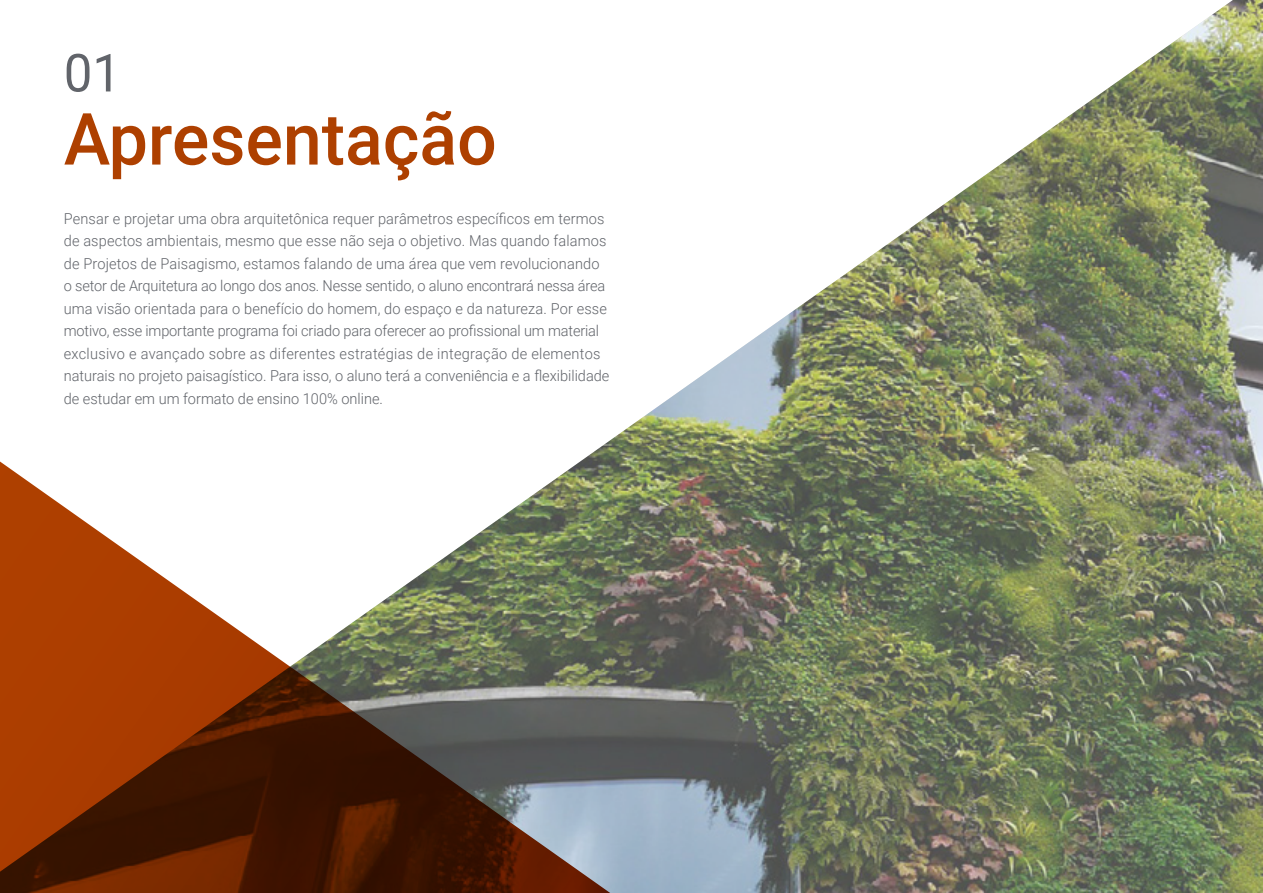
<style>
.page{position:relative;width:1263px;height:893px;background:#fff}
.page>*{position:absolute;margin:0;border:0;box-sizing:border-box;transform-origin:0 0}
.t1{font:500 72px "Roboto";color:#ae4000}
.t2{font:52.5px "Roboto";color:#61646a}
.t3{font:300 15px/22.5px "Roboto";letter-spacing:.01em;color:#61646a}
</style>
<div class="page">
<img style="left:602px;top:0;width:661px;height:893px">
<svg style="left:0;top:446px;width:640px;height:447px"></svg>
<h2 class="t2" style="left:64px;top:36px;width:59px">01</h2>
<h1 class="t1" style="left:64px;top:89px;width:435px">Apresentação</h1>
<p class="t3" style="left:64px;top:207px;width:547px">Pensar e projetar uma obra arquitetônica requer parâmetros específicos em termos de aspectos ambientais, mesmo que esse não seja o objetivo. Mas quando falamos de Projetos de Paisagismo, estamos falando de uma área que vem revolucionando o setor de Arquitetura ao longo dos anos. Nesse sentido, o aluno encontrará nessa área uma visão orientada para o benefício do homem, do espaço e da natureza. Por esse motivo, esse importante programa foi criado para oferecer ao profissional um material exclusivo e avançado sobre as diferentes estratégias de integração de elementos naturais no projeto paisagístico. Para isso, o aluno terá a conveniência e a flexibilidade de estudar em um formato de ensino 100% online.</p>
</div>
